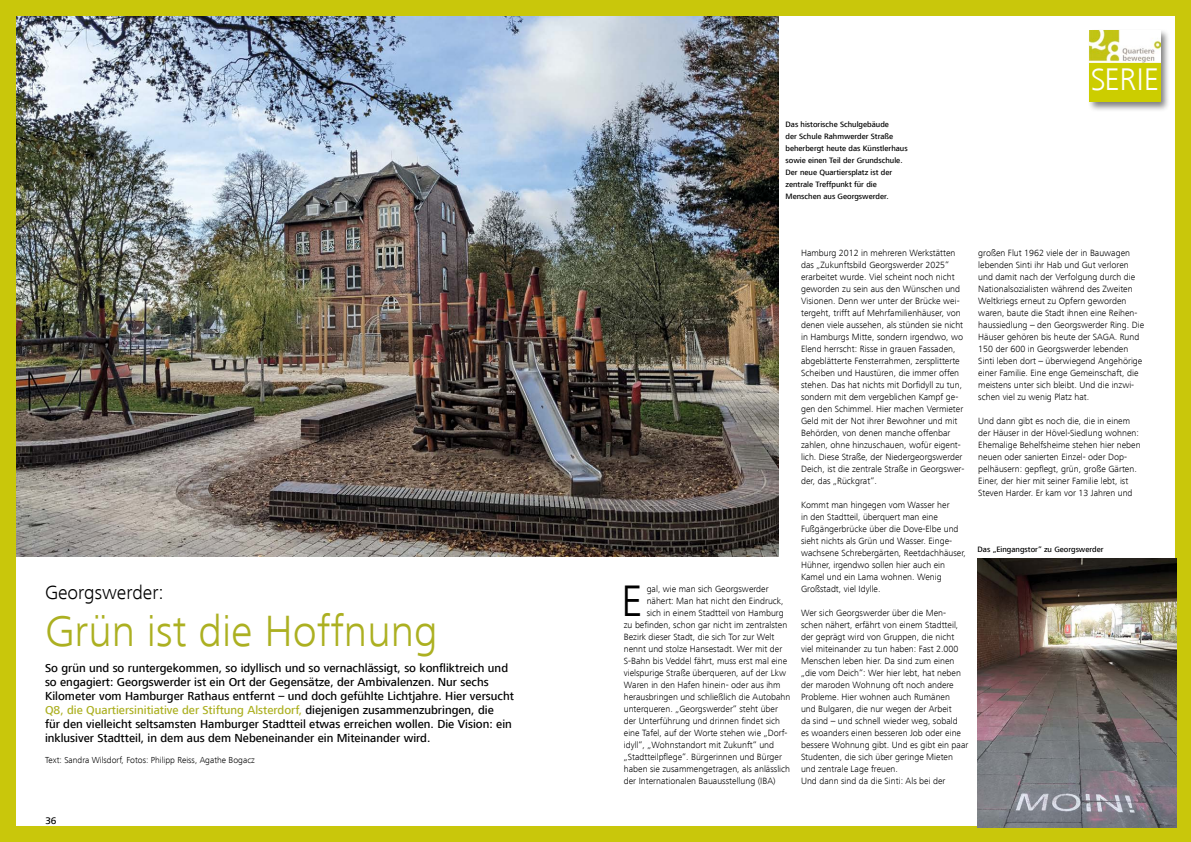
<style>
.page{position:relative;width:1191px;height:842px;background:#fff}
.page>*{position:absolute;margin:0;border:0;box-sizing:border-box;transform-origin:0 0}
.t1{font:300 45.3px "Frutiger Next LT";color:#000}
.t2{font:300 45px "Frutiger Next LT";color:#acb021}
.t3{font:300 32.2px "Frutiger Next LT";color:#fff}
.t4{font:300 20px "Frutiger Next LT";color:#000}
.t5{font:500 12px/14px "Frutiger Next LT";color:#000}
.t6{font:500 10px "Frutiger Next LT";color:#000}
.t7{font:300 9.4px/12px "Frutiger Next LT";color:#000}
.t8{font:300 9px "Frutiger Next LT";color:#000}
.t9{font:500 8px/12px "Frutiger Next LT";color:#000}
.s1{color:#acb021}
</style>
<div class="page">
<img style="left:0;top:0;width:1191px;height:842px">
<div style="left:1087px;top:28px;width:83px;height:84px;background:#000;opacity:.5"></div>
<div style="left:1089px;top:30px;width:71px;height:72px;background:#cccd00"></div>
<img style="left:1089px;top:30px;width:71px;height:32px">
<img style="left:977px;top:558px;width:199px;height:270px">
<h3 class="t4" style="left:45px;top:581px;width:120px">Georgswerder:</h3>
<h2 class="t2" style="left:45px;top:607px;width:394px">Grün ist die Hoffnung</h2>
<p class="t5" style="left:45px;top:661px;width:470px">So grün und so runtergekommen, so idyllisch und so vernachlässigt, so konfliktreich und so engagiert: Georgswerder ist ein Ort der Gegensätze, der Ambivalenzen. Nur sechs Kilometer vom Hamburger Rathaus entfernt – und doch gefühlte Lichtjahre. Hier versucht <span class="s1">Q8, die Quartiersinitiative der Stiftung Alsterdorf,</span> diejenigen zusammenzubringen, die<br>für den vielleicht seltsamsten Hamburger Stadtteil etwas erreichen wollen. Die Vision: ein inklusiver Stadtteil, in dem aus dem Nebeneinander ein Miteinander wird.</p>
<p class="t8" style="left:45px;top:755px;width:211px">Text: Sandra Wilsdorf, Fotos: Philipp Reiss, Agathe Bogacz</p>
<p class="t6" style="left:45px;top:815px;width:13px">36</p>
<p class="t9" style="left:785px;top:118px;width:124px">Das historische Schulgebäude<br>der Schule Rahmwerder Straße beherbergt heute das Künstlerhaus sowie einen Teil der Grundschule.<br>Der neue Quartiersplatz ist der zentrale Treffpunkt für die<br>Menschen aus Georgswerder.</p>
<h3 class="t3" style="left:1090px;top:62px;width:70px">SERIE</h3>
<h1 class="t1" style="left:621px;top:576px;width:23px">E</h1>
<p class="t7" style="left:646px;top:583px;width:123px">gal, wie man sich Georgswerder</p>
<p class="t7" style="left:646px;top:595px;width:138px">nähert: Man hat nicht den Eindruck,</p>
<p class="t7" style="left:646px;top:607px;width:138px">sich in einem Stadtteil von Hamburg</p>
<p class="t7" style="left:624px;top:619px;width:165px">zu befinden, schon gar nicht im zentralsten</p>
<p class="t7" style="left:624px;top:631px;width:152px">Bezirk dieser Stadt, die sich Tor zur Welt</p>
<p class="t7" style="left:624px;top:643px;width:160px">nennt und stolze Hansestadt. Wer mit der</p>
<p class="t7" style="left:624px;top:655px;width:165px">S-Bahn bis Veddel fährt, muss erst mal eine</p>
<p class="t7" style="left:624px;top:667px;width:164px">vielspurige Straße überqueren, auf der Lkw</p>
<p class="t7" style="left:624px;top:679px;width:158px">Waren in den Hafen hinein- oder aus ihm</p>
<p class="t7" style="left:624px;top:691px;width:168px">herausbringen und schließlich die Autobahn</p>
<p class="t7" style="left:624px;top:703px;width:156px">unterqueren. „Georgswerder“ steht über</p>
<p class="t7" style="left:624px;top:715px;width:158px">der Unterführung und drinnen findet sich</p>
<p class="t7" style="left:624px;top:727px;width:165px">eine Tafel, auf der Worte stehen wie „Dorf-</p>
<p class="t7" style="left:624px;top:739px;width:152px">idyll“, „Wohnstandort mit Zukunft“ und</p>
<p class="t7" style="left:624px;top:751px;width:160px">„Stadtteilpflege“. Bürgerinnen und Bürger</p>
<p class="t7" style="left:624px;top:763px;width:168px">haben sie zusammengetragen, als anlässlich</p>
<p class="t7" style="left:624px;top:775px;width:153px">der Internationalen Bauausstellung (IBA)</p>
<p class="t7" style="left:801px;top:247px;width:165px">Hamburg 2012 in mehreren Werkstätten das „Zukunftsbild Georgswerder 2025“ erarbeitet wurde. Viel scheint noch nicht geworden zu sein aus den Wünschen und Visionen. Denn wer unter der Brücke wei&shy;tergeht, trifft auf Mehrfamilienhäuser, von denen viele aussehen, als stünden sie nicht in Hamburgs Mitte, sondern irgendwo, wo Elend herrscht: Risse in grauen Fassaden, abgeblätterte Fensterrahmen, zersplitterte Scheiben und Haustüren, die immer offen stehen. Das hat nichts mit Dorfidyll zu tun, sondern mit dem vergeblichen Kampf ge&shy;gen den Schimmel. Hier machen Vermieter Geld mit der Not ihrer Bewohner und mit Behörden, von denen manche offenbar zahlen, ohne hinzuschauen, wofür eigent&shy;lich. Diese Straße, der Niedergeorgswerder Deich, ist die zentrale Straße in Georgswer&shy;der, das „Rückgrat“.</p>
<p class="t7" style="left:801px;top:499px;width:166px">Kommt man hingegen vom Wasser her<br>in den Stadtteil, überquert man eine Fußgängerbrücke über die Dove-Elbe und sieht nichts als Grün und Wasser. Einge&shy;wachsene Schrebergärten, Reetdachhäuser, Hühner, irgendwo sollen hier auch ein Kamel und ein Lama wohnen. Wenig Großstadt, viel Idylle.</p>
<p class="t7" style="left:801px;top:607px;width:169px">Wer sich Georgswerder über die Men&shy;schen nähert, erfährt von einem Stadtteil, der geprägt wird von Gruppen, die nicht viel miteinander zu tun haben: Fast 2.000<br>Menschen leben hier. Da sind zum einen „die vom Deich“: Wer hier lebt, hat neben der maroden Wohnung oft noch andere Probleme. Hier wohnen auch Rumänen<br>und Bulgaren, die nur wegen der Arbeit<br>da sind – und schnell wieder weg, sobald<br>es woanders einen besseren Job oder eine bessere Wohnung gibt. Und es gibt ein paar Studenten, die sich über geringe Mieten und zentrale Lage freuen.<br>Und dann sind da die Sinti: Als bei der</p>
<p class="t7" style="left:978px;top:247px;width:167px">großen Flut 1962 viele der in Bauwagen lebenden Sinti ihr Hab und Gut verloren und damit nach der Verfolgung durch die Nationalsozialisten während des Zweiten Weltkriegs erneut zu Opfern geworden waren, baute die Stadt ihnen eine Reihen&shy;haussiedlung – den Georgswerder Ring. Die Häuser gehören bis heute der SAGA. Rund 150 der 600 in Georgswerder lebenden Sinti leben dort – überwiegend Angehörige einer Familie. Eine enge Gemeinschaft, die meistens unter sich bleibt. Und die inzwi&shy;schen viel zu wenig Platz hat.</p>
<p class="t7" style="left:978px;top:415px;width:164px">Und dann gibt es noch die, die in einem der Häuser in der Hövel-Siedlung wohnen:<br>Ehemalige Behelfsheime stehen hier neben neuen oder sanierten Einzel- oder Dop&shy;pelhäusern: gepflegt, grün, große Gärten.<br>Einer, der hier mit seiner Familie lebt, ist Steven Harder. Er kam vor 13 Jahren und</p>
<p class="t9" style="left:977px;top:544px;width:127px">Das „Eingangstor“ zu Georgswerder</p>
</div>
